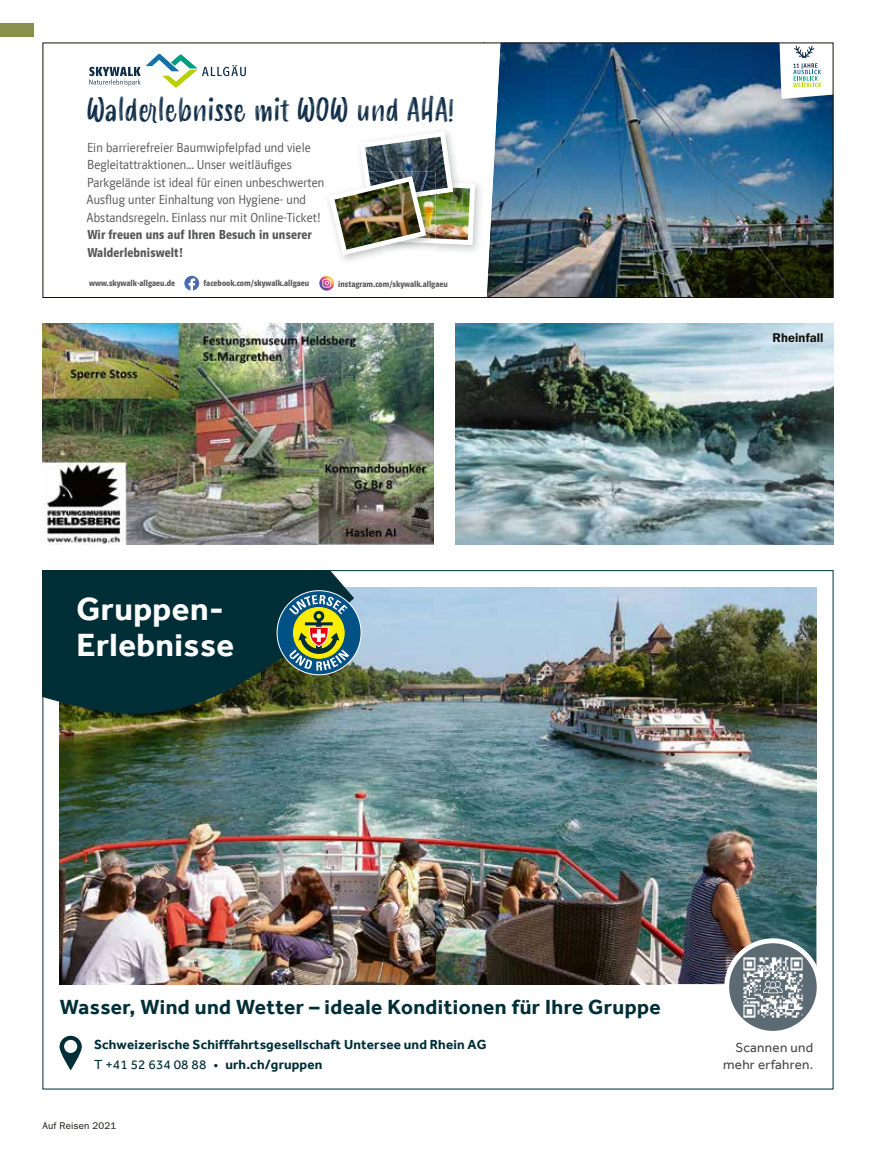
<style>
.page{position:relative;width:893px;height:1149px;background:#fff}
.page>*{position:absolute;margin:0;border:0;box-sizing:border-box;transform-origin:0 0}
.t1{font:700 33px/36px "Effra";letter-spacing:.015em;color:#fff}
.t2{font:31.5px "Smoothy";color:#112f49}
.t3{font:700 21px "Effra";letter-spacing:.02em;color:#002e37}
.t4{font:13.5px/17.5px "Polo Condensed R Leicht";letter-spacing:.01em;color:#555756}
.t5{font:700 13.5px/19.5px "Effra";letter-spacing:.01em;color:#002e37}
.t6{font:600 13.5px/17.5px "Polo Condensed";letter-spacing:.01em;color:#555756}
.t7{font:13.5px/16.5px "Effra";letter-spacing:.02em;color:#474847;text-align:right}
.t8{font:600 12.75px "Franklin Gothic LT";letter-spacing:.01em;color:#12120d}
.t9{font:9.75px "Franklin Gothic LT Book 3";letter-spacing:.015em;color:#12120d}
.t10{font:600 9px "Polo Condensed";letter-spacing:.005em;color:#555756}
.s1{font-weight:400}
</style>
<div class="page">
<img style="left:43px;top:323px;width:391px;height:221px">
<img style="left:455px;top:323px;width:378px;height:221px">
<img style="left:500px;top:45px;width:331px;height:251px">
<svg style="left:89px;top:54px;width:157px;height:33px"></svg>
<svg style="left:779px;top:45px;width:52px;height:54px"></svg>
<svg style="left:184px;top:276px;width:15px;height:14px"></svg>
<svg style="left:319px;top:276px;width:15px;height:14px"></svg>
<img style="left:322px;top:54px;width:178px;height:242px">
<img style="left:334px;top:182px;width:86px;height:67px">
<div style="left:43px;top:43px;width:790px;height:255px;border:1px solid #12120d"></div>
<img style="left:60px;top:587px;width:756px;height:396px">
<svg style="left:60px;top:1035px;width:22px;height:35px"></svg>
<svg style="left:43px;top:570px;width:311px;height:144px;background:#103637"></svg>
<div style="left:277px;top:590px;width:84px;height:84px;background:#005185;border-radius:50%"></div>
<svg style="left:289px;top:594px;width:60px;height:76px"></svg>
<svg style="left:727px;top:940px;width:92px;height:92px;background:#79858c"></svg>
<img style="left:740px;top:953px;width:66px;height:66px">
<div style="left:724px;top:938px;width:98px;height:97px;border:5px solid #fff;border-radius:50%"></div>
<svg style="left:763px;top:980px;width:20px;height:12px"></svg>
<div style="left:0;top:23px;width:34px;height:13px;background:#87904c"></div>
<h2 class="t2" style="left:87px;top:87px;width:369px">Walderlebnisse mit WOW und AHA!</h2>
<p class="t4" style="left:87px;top:138px;width:239px">Ein barrierefreier Baumwipfelpfad und viele Begleitattraktionen... Unser weitläufiges Parkgelände ist ideal für einen unbeschwerten Ausflug unter Einhaltung von Hygiene- und Abstandsregeln. Einlass nur mit Online-Ticket!</p>
<p class="t6" style="left:87px;top:226px;width:226px">Wir freuen uns auf Ihren Besuch in unserer<br>Walderlebniswelt!</p>
<p class="t10" style="left:89px;top:278px;width:87px">www.skywalk-allgaeu.de</p>
<p class="t10" style="left:204px;top:278px;width:107px">facebook.com/skywalk.allgaeu</p>
<p class="t10" style="left:338px;top:279px;width:111px">instagram.com/skywalk.allgaeu</p>
<h1 class="t1" style="left:77px;top:590px;width:159px">Gruppen-<br>Erlebnisse</h1>
<p class="t8" style="left:773px;top:329px;width:52px">Rheinfall</p>
<h3 class="t3" style="left:60px;top:993px;width:602px">Wasser, Wind und Wetter – ideale Konditionen für Ihre Gruppe</h3>
<p class="t5" style="left:94px;top:1034px;width:394px">Schweizerische Schifffahrtsgesellschaft Untersee und Rhein AG<br><span class="s1">T +41 52 634 08 88 •</span> urh.ch/gruppen</p>
<p class="t9" style="left:43px;top:1119px;width:75px">Auf Reisen 2021</p>
<p class="t7" style="left:723px;top:1039px;width:92px">Scannen und mehr erfahren.</p>
</div>
